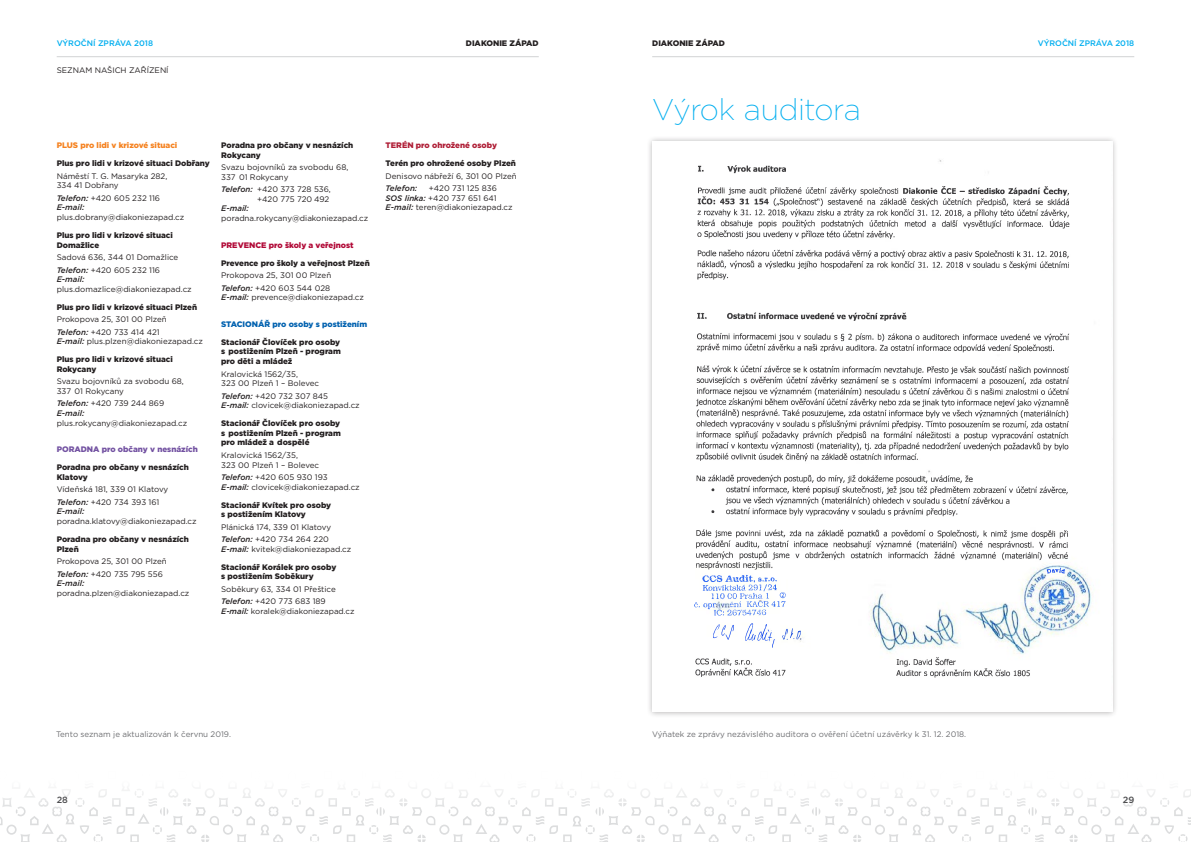
<style>
.page{position:relative;width:1191px;height:842px;background:#fff}
.page>*{position:absolute;margin:0;border:0;box-sizing:border-box;transform-origin:0 0}
.t1{font:200 30px "Gotham";letter-spacing:-.015em;color:#00aeef}
.t2{font:500 9px "Gotham";color:#4d4d4f}
.t3{font:8px/9.6px "Gotham";color:#231f20}
.t4{font:900 8px/9.6px "Gotham";color:#231f20}
.t5{font:8px "Gotham";color:#6d6e71}
.t6{font:italic 500 8px/9.6px "Gotham";color:#231f20}
.t7{font:500 8px "Gotham";color:#00aeef}
.t8{font:900 8px "Gotham";color:#0061af}
.t9{font:900 8px "Gotham";color:#f58220}
.t10{font:900 8px "Gotham";color:#7251a1}
.t11{font:900 8px "Gotham";color:#b10836}
.t12{font:900 8px "Gotham";color:#af1e36}
.t13{font:7.9px "Gotham";color:#231f20}
.s1{font-weight:400;font-style:normal}
.s2{font-weight:500;font-style:italic}
</style>
<div class="page">
<svg style="left:0;top:789px;width:577px;height:53px"></svg>
<svg style="left:577px;top:789px;width:614px;height:53px"></svg>
<hr style="left:57px;top:57px;width:482px;height:1px;background:#d1d3d4">
<hr style="left:652px;top:57px;width:482px;height:1px;background:#d1d3d4">
<div style="left:646px;top:136px;width:472px;height:582px;background:#231f20;opacity:.35"></div>
<img style="left:652px;top:142px;width:460px;height:569px">
<img style="left:695px;top:165px;width:374px;height:512px">
<img style="left:695px;top:561px;width:91px;height:54px">
<img style="left:712px;top:568px;width:354px;height:79px">
<img style="left:782px;top:629px;width:19px;height:10px">
<p class="t7" style="left:57px;top:38px;width:98px">VÝROČNÍ ZPRÁVA 2018</p>
<p class="t4" style="left:466px;top:38px;width:74px">DIAKONIE ZÁPAD</p>
<p class="t4" style="left:652px;top:38px;width:74px">DIAKONIE ZÁPAD</p>
<p class="t7" style="left:1037px;top:38px;width:98px">VÝROČNÍ ZPRÁVA 2018</p>
<p class="t3" style="left:57px;top:65px;width:113px">SEZNAM NAŠICH ZAŘÍZENÍ</p>
<p class="t9" style="left:57px;top:140px;width:122px">PLUS pro lidi v krizové situaci</p>
<p class="t4" style="left:57px;top:159px;width:155px">Plus pro lidi v krizové situaci Dobřany</p>
<p class="t3" style="left:57px;top:171px;width:112px">Náměstí T. G. Masaryka 282,<br>334 41 Dobřany</p>
<p class="t6" style="left:57px;top:193px;width:105px">Telefon: <span class="s1">+420 605 232 116<br></span>E‑mail:</p>
<p class="t3" style="left:57px;top:212px;width:129px">plus.dobrany@diakoniezapad.cz</p>
<p class="t4" style="left:57px;top:230px;width:118px">Plus pro lidi v krizové situaci<br>Domažlice</p>
<p class="t3" style="left:57px;top:251px;width:123px;line-height:12.4px">Sadová 636, 344 01 Domažlice<br><span class="s2">Telefon:</span> +420 605 232 116</p>
<p class="t6" style="left:57px;top:274px;width:29px">E‑mail:</p>
<p class="t3" style="left:57px;top:284px;width:136px">plus.domazlice@diakoniezapad.cz</p>
<p class="t4" style="left:57px;top:302px;width:142px">Plus pro lidi v krizové situaci Plzeň</p>
<p class="t3" style="left:57px;top:313px;width:112px;line-height:12.4px">Prokopova 25, 301 00 Plzeň<br><span class="s2">Telefon:</span> +420 733 414 421</p>
<p class="t3" style="left:57px;top:336px;width:148px"><span class="s2">E‑mail:</span> plus.plzen@diakoniezapad.cz</p>
<p class="t4" style="left:57px;top:355px;width:118px">Plus pro lidi v krizové situaci<br>Rokycany</p>
<p class="t3" style="left:57px;top:377px;width:129px">Svazu bojovníků za svobodu 68,<br>337 01 Rokycany</p>
<p class="t6" style="left:57px;top:399px;width:109px">Telefon: <span class="s1">+420 739 244 869<br></span>E‑mail:</p>
<p class="t3" style="left:57px;top:418px;width:132px">plus.rokycany@diakoniezapad.cz</p>
<p class="t10" style="left:57px;top:444px;width:143px">PORADNA pro občany v nesnázích</p>
<p class="t4" style="left:57px;top:463px;width:134px">Poradna pro občany v nesnázích<br>Klatovy</p>
<p class="t3" style="left:57px;top:483px;width:113px;line-height:12.4px">Vídeňská 181, 339 01 Klatovy<br><span class="s2">Telefon:</span> +420 734 393 161</p>
<p class="t6" style="left:57px;top:507px;width:29px">E‑mail:</p>
<p class="t3" style="left:57px;top:516px;width:141px">poradna.klatovy@diakoniezapad.cz</p>
<p class="t4" style="left:57px;top:534px;width:134px">Poradna pro občany v nesnázích<br>Plzeň</p>
<p class="t3" style="left:57px;top:555px;width:112px;line-height:12.4px">Prokopova 25, 301 00 Plzeň<br><span class="s2">Telefon:</span> +420 735 795 556</p>
<p class="t6" style="left:57px;top:578px;width:29px">E‑mail:</p>
<p class="t3" style="left:57px;top:588px;width:134px">poradna.plzen@diakoniezapad.cz</p>
<p class="t4" style="left:221px;top:140px;width:134px">Poradna pro občany v nesnázích<br>Rokycany</p>
<p class="t3" style="left:221px;top:162px;width:129px">Svazu bojovníků za svobodu 68,<br>337 01 Rokycany</p>
<p class="t3" style="left:221px;top:184px;width:111px;text-align:right"><span class="s2">Telefon:</span> +420 373 728 536, +420 775 720 492</p>
<p class="t6" style="left:221px;top:204px;width:29px">E‑mail:</p>
<p class="t3" style="left:221px;top:213px;width:149px">poradna.rokycany@diakoniezapad.cz</p>
<p class="t11" style="left:221px;top:239px;width:134px">PREVENCE pro školy a veřejnost</p>
<p class="t4" style="left:221px;top:258px;width:150px">Prevence pro školy a veřejnost Plzeň</p>
<p class="t3" style="left:221px;top:269px;width:112px;line-height:12.4px">Prokopova 25, 301 00 Plzeň<br><span class="s2">Telefon:</span> +420 603 544 028</p>
<p class="t3" style="left:221px;top:292px;width:144px"><span class="s2">E-mail:</span> prevence@diakoniezapad.cz</p>
<p class="t8" style="left:221px;top:318px;width:147px">STACIONÁŘ pro osoby s postižením</p>
<p class="t4" style="left:221px;top:337px;width:121px;text-align:justify">Stacionář Človíček pro osoby s postižením Plzeň - program pro děti a mládež</p>
<p class="t3" style="left:221px;top:369px;width:99px">Kralovická 1562/35,<br>323 00 Plzeň 1 – Bolevec</p>
<p class="t3" style="left:221px;top:391px;width:140px"><span class="s2">Telefon:</span> +420 732 307 845<br><span class="s2">E‑mail:</span> clovicek@diakoniezapad.cz</p>
<p class="t4" style="left:221px;top:419px;width:121px;text-align:justify">Stacionář Človíček pro osoby s postižením Plzeň - program pro mládež a dospělé</p>
<p class="t3" style="left:221px;top:450px;width:99px">Kralovická 1562/35,<br>323 00 Plzeň 1 – Bolevec</p>
<p class="t3" style="left:221px;top:472px;width:140px"><span class="s2">Telefon:</span> +420 605 930 193<br><span class="s2">E‑mail:</span> clovicek@diakoniezapad.cz</p>
<p class="t4" style="left:221px;top:500px;width:112px">Stacionář Kvítek pro osoby s postižením Klatovy</p>
<p class="t3" style="left:221px;top:520px;width:111px;line-height:12.4px">Plánická 174, 339 01 Klatovy<br><span class="s2">Telefon:</span> +420 734 264 220</p>
<p class="t3" style="left:221px;top:544px;width:131px"><span class="s2">E‑mail:</span> kvitek@diakoniezapad.cz</p>
<p class="t4" style="left:221px;top:562px;width:117px">Stacionář Korálek pro osoby s postižením Soběkury</p>
<p class="t3" style="left:221px;top:583px;width:116px;line-height:12.4px">Soběkury 63, 334 01 Přeštice<br><span class="s2">Telefon:</span> +420 773 683 189</p>
<p class="t13" style="left:221px;top:606px;width:135px"><span class="s2">E‑mail:</span> koralek@diakoniezapad.cz</p>
<p class="t12" style="left:386px;top:140px;width:113px">TERÉN pro ohrožené osoby</p>
<p class="t4" style="left:386px;top:159px;width:132px">Terén pro ohrožené osoby Plzeň</p>
<p class="t3" style="left:386px;top:171px;width:133px">Denisovo nábřeží 6, 301 00 Plzeň</p>
<p class="t6" style="left:386px;top:183px;width:33px">Telefon:</p>
<p class="t3" style="left:386px;top:183px;width:128px;text-indent:43px">+420 731 125 836<br><span class="s2">SOS linka:</span> +420 737 651 641<br><span class="s2">E‑mail:</span> teren@diakoniezapad.cz</p>
<h1 class="t1" style="left:652px;top:91px;width:210px">Výrok auditora</h1>
<p class="t5" style="left:56px;top:729px;width:176px">Tento seznam je aktualizován k červnu 2019.</p>
<p class="t5" style="left:652px;top:729px;width:316px">Výňatek ze zprávy nezávislého auditora o ověření účetní uzávěrky k 31. 12. 2018.</p>
<p class="t2" style="left:57px;top:794px;width:13px">28</p>
<p class="t2" style="left:1122px;top:794px;width:13px">29</p>
</div>
